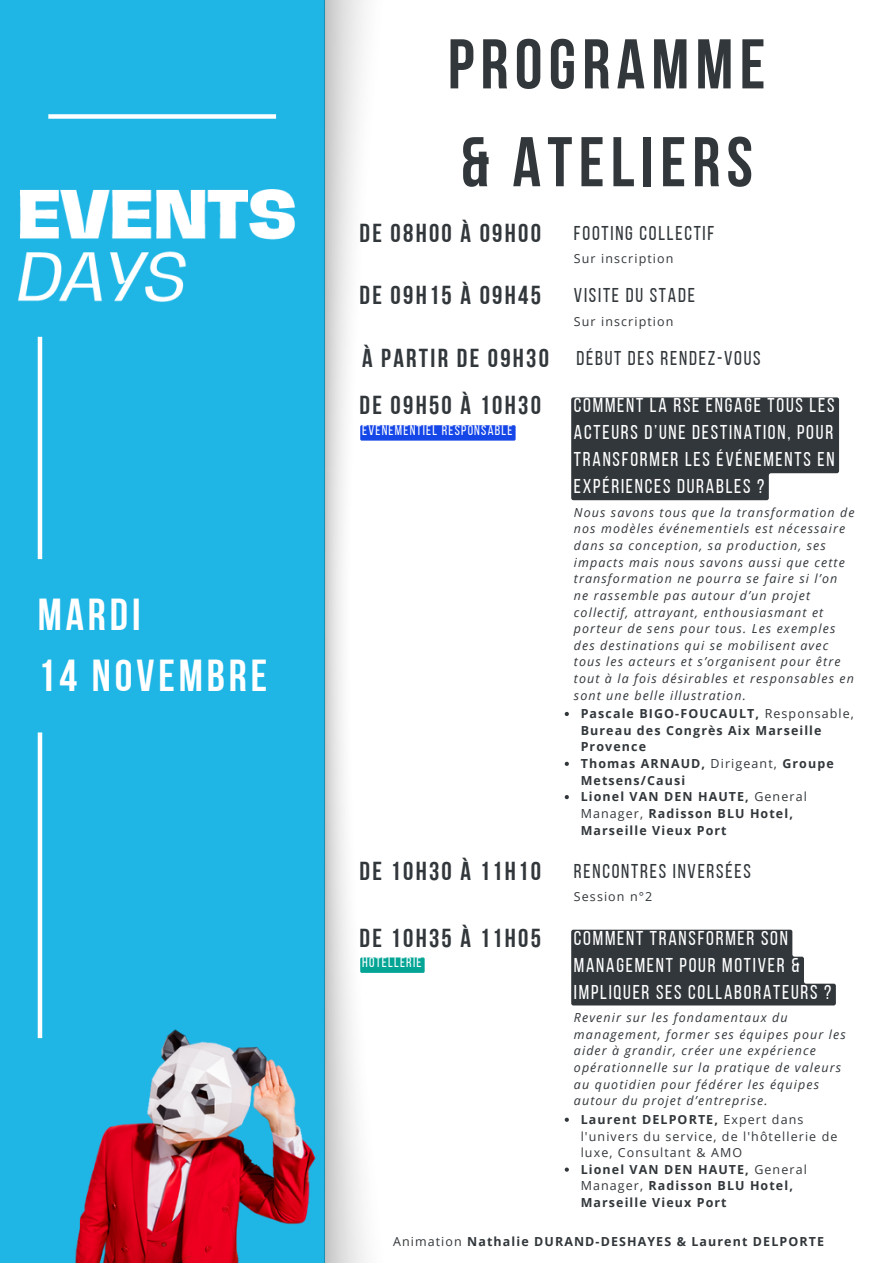
<style>
.page{position:relative;width:893px;height:1264px;background:#fff}
.page>*{position:absolute;margin:0;border:0;box-sizing:border-box;transform-origin:0 0}
.t1{font:70.2px "Bebas Neue Cyrillic";letter-spacing:.09em;color:#32373b}
.t2{font:44.7px "Bebas Neue Cyrillic";letter-spacing:.09em;color:#fff}
.t3{font:25.95px "Bebas Neue Cyrillic";letter-spacing:.09em;color:#32373b}
.t4{font:19.95px/27px "Bebas Neue";letter-spacing:.09em;color:#fff}
.t5{font:19.95px "Bebas Neue";letter-spacing:.09em;color:#32373b}
.t6{font:13.95px "Bebas Neue";letter-spacing:.09em;color:#fff}
.t7{font:italic 12.45px/16.6px "Open Sans";letter-spacing:.09em;color:#32373b}
.t8{font:700 12.45px/16.6px "Open Sans";letter-spacing:.09em;color:#32373b}
.t9{font:12.45px/16.6px "Open Sans";letter-spacing:.09em;color:#32373b}
.s1{font-weight:400}
.s2{font-weight:700}
</style>
<div class="page">
<div style="left:0;top:0;width:324px;height:1262px;background:#1fb6e5"></div>
<svg style="left:395px;top:957px;width:29px;height:15px"></svg>
<img style="left:324px;top:0;width:71px;height:1262px">
<div style="left:48px;top:114px;width:228px;height:5px;background:#fff"></div>
<svg style="left:564px;top:712px;width:5px;height:4px"></svg>
<svg style="left:564px;top:761px;width:5px;height:5px"></svg>
<svg style="left:564px;top:795px;width:5px;height:4px"></svg>
<svg style="left:571px;top:929px;width:264px;height:76px;background:#484c50"></svg>
<svg style="left:571px;top:397px;width:268px;height:103px;background:#414549"></svg>
<svg style="left:360px;top:425px;width:155px;height:15px;background:#1949e8"></svg>
<img style="left:17px;top:189px;width:278px;height:113px">
<hr style="left:38px;top:732px;width:4px;height:306px;background:#fff">
<hr style="left:38px;top:337px;width:4px;height:222px;background:#fff">
<img style="left:37px;top:1012px;width:354px;height:249px">
<svg style="left:564px;top:1117px;width:5px;height:4px"></svg>
<svg style="left:564px;top:1167px;width:5px;height:4px"></svg>
<p class="t2" style="left:38px;top:596px;width:104px">MARDI</p>
<p class="t2" style="left:38px;top:658px;width:231px">14 NOVEMBRE</p>
<p class="t1" style="left:447px;top:36px;width:319px">PROGRAMME</p>
<p class="t1" style="left:460px;top:134px;width:294px">&amp; ATELIERS</p>
<p class="t3" style="left:359px;top:222px;width:183px">DE 08H00 À 09H00</p>
<p class="t3" style="left:359px;top:285px;width:183px">DE 09H15 À 09H45</p>
<p class="t5" style="left:574px;top:225px;width:142px">FOOTING COLLECTIF</p>
<p class="t9" style="left:574px;top:250px;width:101px">Sur inscription</p>
<p class="t5" style="left:574px;top:287px;width:122px">VISITE DU STADE</p>
<p class="t9" style="left:574px;top:313px;width:101px">Sur inscription</p>
<p class="t3" style="left:362px;top:347px;width:188px">À PARTIR DE 09H30</p>
<p class="t5" style="left:576px;top:349px;width:186px">DÉBUT DES RENDEZ-VOUS</p>
<p class="t3" style="left:359px;top:395px;width:183px">DE 09H50 À 10H30</p>
<p class="t6" style="left:362px;top:425px;width:152px">ÉVÉNEMENTIEL RESPONSABLE</p>
<p class="t3" style="left:359px;top:860px;width:183px">DE 10H30 À 11H10</p>
<p class="t3" style="left:359px;top:927px;width:183px">DE 10H35 À 11H05</p>
<p class="t6" style="left:362px;top:957px;width:61px">HÔTELLERIE</p>
<p class="t4" style="left:574px;top:394px;width:262px;text-align:justify">COMMENT LA RSE ENGAGE TOUS LES ACTEURS D’UNE DESTINATION, POUR TRANSFORMER LES ÉVÉNEMENTS EN EXPÉRIENCES DURABLES ?</p>
<p class="t7" style="left:574px;top:503px;width:282px">Nous savons tous que la transformation de nos modèles événementiels est nécessaire dans sa conception, sa production, ses impacts mais nous savons aussi que cette transformation ne pourra se faire si l’on ne rassemble pas autour d’un projet collectif, attrayant, enthousiasmant et porteur de sens pour tous. Les exemples des destinations qui se mobilisent avec tous les acteurs et s’organisent pour être tout à la fois désirables et responsables en sont une belle illustration.</p>
<p class="t8" style="left:580px;top:705px;width:275px">Pascale BIGO-FOUCAULT, <span class="s1">Responsable,<br></span>Bureau des Congrès Aix Marseille<br>Provence</p>
<p class="t8" style="left:580px;top:754px;width:254px">Thomas ARNAUD, <span class="s1">Dirigeant,</span> Groupe<br>Metsens/Causi</p>
<p class="t8" style="left:580px;top:788px;width:228px">Lionel VAN DEN HAUTE, <span class="s1">General<br>Manager,</span> Radisson BLU Hotel,<br>Marseille Vieux Port</p>
<p class="t5" style="left:574px;top:862px;width:178px">RENCONTRES INVERSÉES</p>
<p class="t9" style="left:574px;top:888px;width:80px">Session n°2</p>
<p class="t4" style="left:574px;top:926px;width:259px">COMMENT TRANSFORMER SON<br>MANAGEMENT POUR MOTIVER &amp;<br>IMPLIQUER SES COLLABORATEURS ?</p>
<p class="t7" style="left:574px;top:1008px;width:273px">Revenir sur les fondamentaux du management, former ses équipes pour les aider à grandir, créer une expérience opérationnelle sur la pratique de valeurs au quotidien pour fédérer les équipes autour du projet d’entreprise.</p>
<p class="t9" style="left:580px;top:1110px;width:258px"><span class="s2">Laurent DELPORTE,</span> Expert dans l'univers du service, de l'hôtellerie de luxe, Consultant &amp; AMO</p>
<p class="t8" style="left:580px;top:1160px;width:228px">Lionel VAN DEN HAUTE, <span class="s1">General<br>Manager,</span> Radisson BLU Hotel,<br>Marseille Vieux Port</p>
<p class="t8" style="left:393px;top:1232px;width:432px"><span class="s1">Animation</span> Nathalie DURAND-DESHAYES &amp; Laurent DELPORTE</p>
</div>
